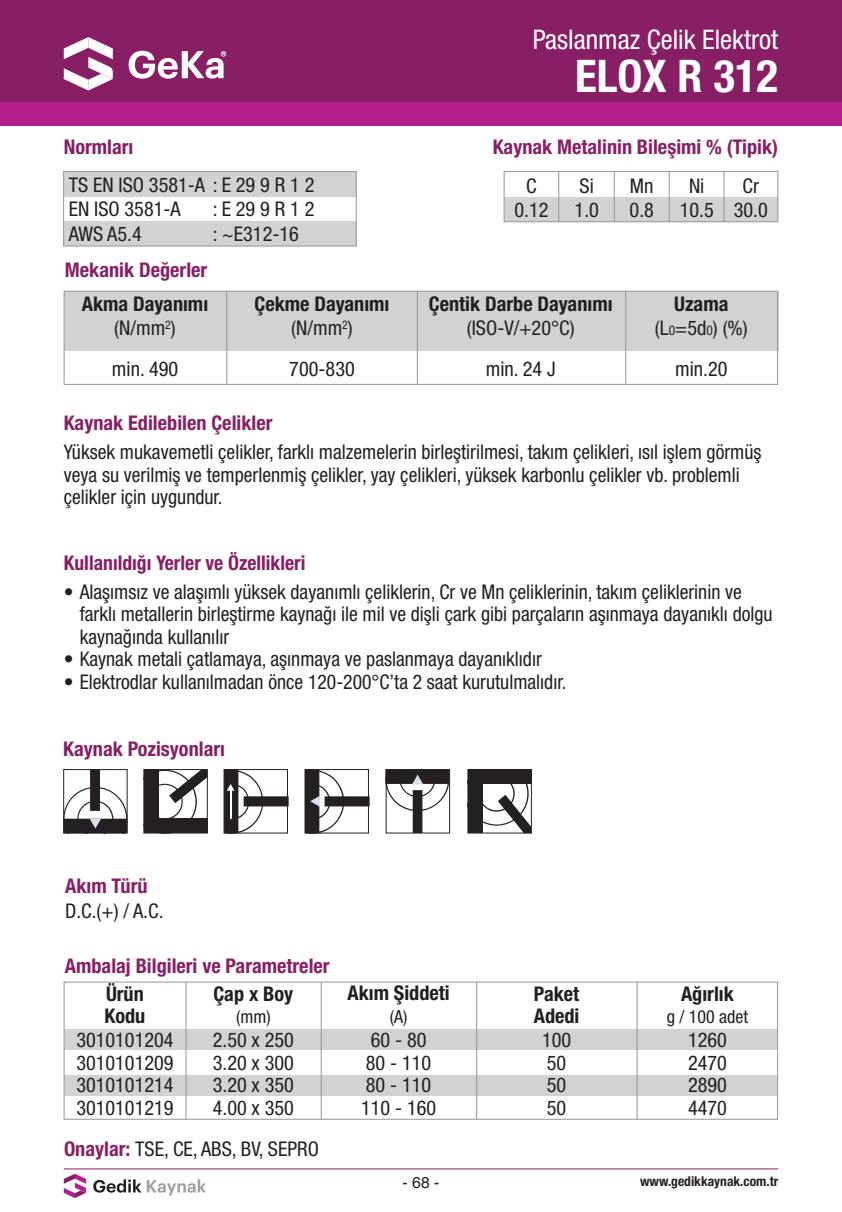
<style>
.page{position:relative;width:842px;height:1212px;background:#fff}
.page>*{position:absolute;margin:0;border:0;box-sizing:border-box;transform-origin:0 0}
.t1{font:700 condensed 45px "Helvetica Neue LT Std";color:#fff}
.t2{font:condensed 27px "Helvetica Neue LT Std";color:#fff}
.t3{font:condensed 20.25px/22.5px "Helvetica Neue LT Std";color:#231f20}
.t4{font:700 condensed 20.25px "Helvetica Neue LT Std";color:#881f65}
.t5{font:700 condensed 20.25px "Helvetica Neue LT Std";color:#231f20}
.t6{font:condensed 18px "Helvetica Neue LT Std";color:#231f20}
.t7{font:15.75px "Helvetica";color:#231f20}
.t8{font:700 condensed 13.5px "Helvetica Neue LT Std";color:#231f20}
.s1{font-size:13.5px}
.s2{font-weight:700;color:#881f65}
</style>
<div class="page">
<hr style="left:64px;top:1168px;width:714px;height:1px;background:#881f65">
<svg style="left:93px;top:1179px;width:48px;height:13px"></svg>
<svg style="left:147px;top:1179px;width:59px;height:16px"></svg>
<svg style="left:64px;top:1174px;width:22px;height:24px"></svg>
<div style="left:64px;top:1029px;width:713px;height:21px;background:#d1d2d4"></div>
<div style="left:64px;top:1075px;width:713px;height:21px;background:#d1d2d4"></div>
<div style="left:64px;top:172px;width:292px;height:25px;background:#d1d2d4"></div>
<div style="left:64px;top:221px;width:292px;height:25px;background:#d1d2d4"></div>
<div style="left:63px;top:171px;width:294px;height:75px;border:1px solid #939598"></div>
<div style="left:0;top:0;width:842px;height:102px;background:#881f65"></div>
<div style="left:0;top:102px;width:842px;height:23px;background:#b41e8d"></div>
<svg style="left:64px;top:37px;width:49px;height:53px"></svg>
<svg style="left:129px;top:51px;width:97px;height:28px"></svg>
<svg style="left:63px;top:769px;width:64px;height:64px"></svg>
<div style="left:143px;top:769px;width:65px;height:64px;border:1px solid #241f21"></div>
<svg style="left:144px;top:769px;width:63px;height:64px"></svg>
<svg style="left:224px;top:769px;width:65px;height:64px"></svg>
<svg style="left:305px;top:769px;width:65px;height:64px"></svg>
<svg style="left:386px;top:769px;width:63px;height:64px"></svg>
<div style="left:467px;top:769px;width:65px;height:64px;border:1px solid #241f21"></div>
<svg style="left:468px;top:769px;width:63px;height:64px"></svg>
<div style="left:504px;top:197px;width:274px;height:25px;background:#d1d2d4"></div>
<div style="left:504px;top:171px;width:274px;height:51px;border:1px solid #939598"></div>
<hr style="left:558px;top:171px;width:1px;height:51px;background:#939598">
<hr style="left:614px;top:171px;width:1px;height:51px;background:#939598">
<hr style="left:669px;top:171px;width:1px;height:51px;background:#939598">
<hr style="left:724px;top:171px;width:1px;height:51px;background:#939598">
<div style="left:64px;top:291px;width:714px;height:59px;background:#d1d2d4"></div>
<hr style="left:226px;top:291px;width:1px;height:94px;background:#939598">
<hr style="left:417px;top:291px;width:1px;height:94px;background:#939598">
<hr style="left:625px;top:291px;width:1px;height:94px;background:#939598">
<div style="left:64px;top:291px;width:714px;height:94px;border:1px solid #939598"></div>
<div style="left:64px;top:982px;width:714px;height:137px;border:1px solid #939598"></div>
<hr style="left:186px;top:982px;width:1px;height:137px;background:#939598">
<hr style="left:321px;top:982px;width:1px;height:137px;background:#939598">
<hr style="left:476px;top:982px;width:1px;height:137px;background:#939598">
<hr style="left:637px;top:982px;width:1px;height:137px;background:#939598">
<p class="t2" style="left:533px;top:24px;width:247px">Paslanmaz Çelik Elektrot</p>
<p class="t1" style="left:575px;top:49px;width:205px">ELOX R 312</p>
<p class="t4" style="left:64px;top:135px;width:71px">Normları</p>
<p class="t4" style="left:493px;top:135px;width:287px">Kaynak Metalinin Bileşimi % (Tipik)</p>
<p class="t3" style="left:69px;top:173px;width:247px">TS EN ISO 3581-A : E 29 9 R 1 2</p>
<p class="t3" style="left:69px;top:198px;width:114px">EN ISO 3581-A</p>
<p class="t3" style="left:213px;top:198px;width:103px">: E 29 9 R 1 2</p>
<p class="t3" style="left:69px;top:222px;width:75px">AWS A5.4</p>
<p class="t3" style="left:213px;top:222px;width:88px">: ~E312-16</p>
<p class="t4" style="left:65px;top:257px;width:144px">Mekanik Değerler</p>
<p class="t5" style="left:82px;top:292px;width:128px">Akma Dayanımı</p>
<p class="t3" style="left:114px;top:317px;width:63px">(N/mm<sup>2</sup>)</p>
<p class="t3" style="left:112px;top:357px;width:68px">min. 490</p>
<p class="t5" style="left:255px;top:292px;width:136px">Çekme Dayanımı</p>
<p class="t3" style="left:291px;top:317px;width:63px">(N/mm<sup>2</sup>)</p>
<p class="t3" style="left:289px;top:357px;width:67px">700-830</p>
<p class="t3" style="left:526px;top:174px;width:12px">C</p>
<p class="t3" style="left:514px;top:198px;width:36px">0.12</p>
<p class="t3" style="left:580px;top:174px;width:16px">Si</p>
<p class="t3" style="left:575px;top:198px;width:26px">1.0</p>
<p class="t3" style="left:630px;top:174px;width:25px">Mn</p>
<p class="t3" style="left:630px;top:198px;width:26px">0.8</p>
<p class="t3" style="left:689px;top:174px;width:17px">Ni</p>
<p class="t3" style="left:680px;top:198px;width:36px">10.5</p>
<p class="t3" style="left:742px;top:174px;width:18px">Cr</p>
<p class="t3" style="left:734px;top:198px;width:36px">30.0</p>
<p class="t5" style="left:429px;top:292px;width:185px">Çentik Darbe Dayanımı</p>
<p class="t3" style="left:467px;top:317px;width:109px">(ISO-V/+20°C)</p>
<p class="t3" style="left:486px;top:357px;width:72px">min. 24 J</p>
<p class="t5" style="left:674px;top:292px;width:56px">Uzama</p>
<p class="t3" style="left:655px;top:317px;width:94px">(L<span class="s1">0</span>=5d<span class="s1">0</span>) (%)</p>
<p class="t3" style="left:675px;top:357px;width:54px">min.20</p>
<p class="t4" style="left:64px;top:411px;width:210px">Kaynak Edilebilen Çelikler</p>
<p class="t3" style="left:64px;top:441px;width:699px">Yüksek mukavemetli çelikler, farklı malzemelerin birleştirilmesi, takım çelikleri, ısıl işlem görmüş veya su verilmiş ve temperlenmiş çelikler, yay çelikleri, yüksek karbonlu çelikler vb. problemli çelikler için uygundur.</p>
<p class="t4" style="left:64px;top:550px;width:243px">Kullanıldığı Yerler ve Özellikleri</p>
<p class="t3" style="left:80px;top:580px;width:694px;text-indent:-16px">• Alaşımsız ve alaşımlı yüksek dayanımlı çeliklerin, Cr ve Mn çeliklerinin, takım çeliklerinin ve farklı metallerin birleştirme kaynağı ile mil ve dişli çark gibi parçaların aşınmaya dayanıklı dolgu kaynağında kullanılır</p>
<p class="t3" style="left:64px;top:647px;width:479px">• Kaynak metali çatlamaya, aşınmaya ve paslanmaya dayanıklıdır</p>
<p class="t3" style="left:64px;top:670px;width:504px">• Elektrodlar kullanılmadan önce 120-200°C’ta 2 saat kurutulmalıdır.</p>
<p class="t4" style="left:63px;top:736px;width:163px">Kaynak Pozisyonları</p>
<p class="t4" style="left:65px;top:874px;width:84px">Akım Türü</p>
<p class="t3" style="left:65px;top:899px;width:100px">D.C.(+) / A.C.</p>
<p class="t4" style="left:65px;top:953px;width:266px">Ambalaj Bilgileri ve Parametreler</p>
<p class="t5" style="left:106px;top:981px;width:39px">Ürün</p>
<p class="t5" style="left:105px;top:1003px;width:42px">Kodu</p>
<p class="t5" style="left:213px;top:981px;width:81px">Çap x Boy</p>
<p class="t6" style="left:236px;top:1006px;width:36px">(mm)</p>
<p class="t3" style="left:76px;top:1028px;width:99px">3010101204</p>
<p class="t3" style="left:76px;top:1051px;width:99px">3010101209</p>
<p class="t3" style="left:76px;top:1073px;width:99px">3010101214</p>
<p class="t3" style="left:76px;top:1096px;width:99px">3010101219</p>
<p class="t3" style="left:213px;top:1028px;width:83px">2.50 x 250</p>
<p class="t3" style="left:213px;top:1051px;width:83px">3.20 x 300</p>
<p class="t3" style="left:213px;top:1073px;width:83px">3.20 x 350</p>
<p class="t3" style="left:213px;top:1096px;width:83px">4.00 x 350</p>
<p class="t3" style="left:64px;top:1137px;width:256px"><span class="s2">Onaylar:</span> TSE, CE, ABS, BV, SEPRO</p>
<p class="t5" style="left:347px;top:981px;width:104px">Akım Şiddeti</p>
<p class="t6" style="left:390px;top:1006px;width:19px">(A)</p>
<p class="t3" style="left:371px;top:1028px;width:57px">60 - 80</p>
<p class="t3" style="left:366px;top:1051px;width:67px">80 - 110</p>
<p class="t3" style="left:366px;top:1073px;width:67px">80 - 110</p>
<p class="t3" style="left:361px;top:1096px;width:77px">110 - 160</p>
<p class="t5" style="left:534px;top:981px;width:47px">Paket</p>
<p class="t5" style="left:534px;top:1003px;width:47px">Adedi</p>
<p class="t3" style="left:542px;top:1028px;width:31px">100</p>
<p class="t3" style="left:547px;top:1051px;width:21px">50</p>
<p class="t3" style="left:547px;top:1073px;width:21px">50</p>
<p class="t3" style="left:547px;top:1096px;width:21px">50</p>
<p class="t5" style="left:681px;top:981px;width:54px">Ağırlık</p>
<p class="t6" style="left:667px;top:1006px;width:83px">g / 100 adet</p>
<p class="t3" style="left:688px;top:1028px;width:40px">1260</p>
<p class="t3" style="left:688px;top:1051px;width:40px">2470</p>
<p class="t3" style="left:688px;top:1073px;width:40px">2890</p>
<p class="t3" style="left:688px;top:1096px;width:40px">4470</p>
<p class="t7" style="left:403px;top:1170px;width:38px">- 68 -</p>
<p class="t8" style="left:640px;top:1173px;width:140px">www.gedikkaynak.com.tr</p>
</div>
